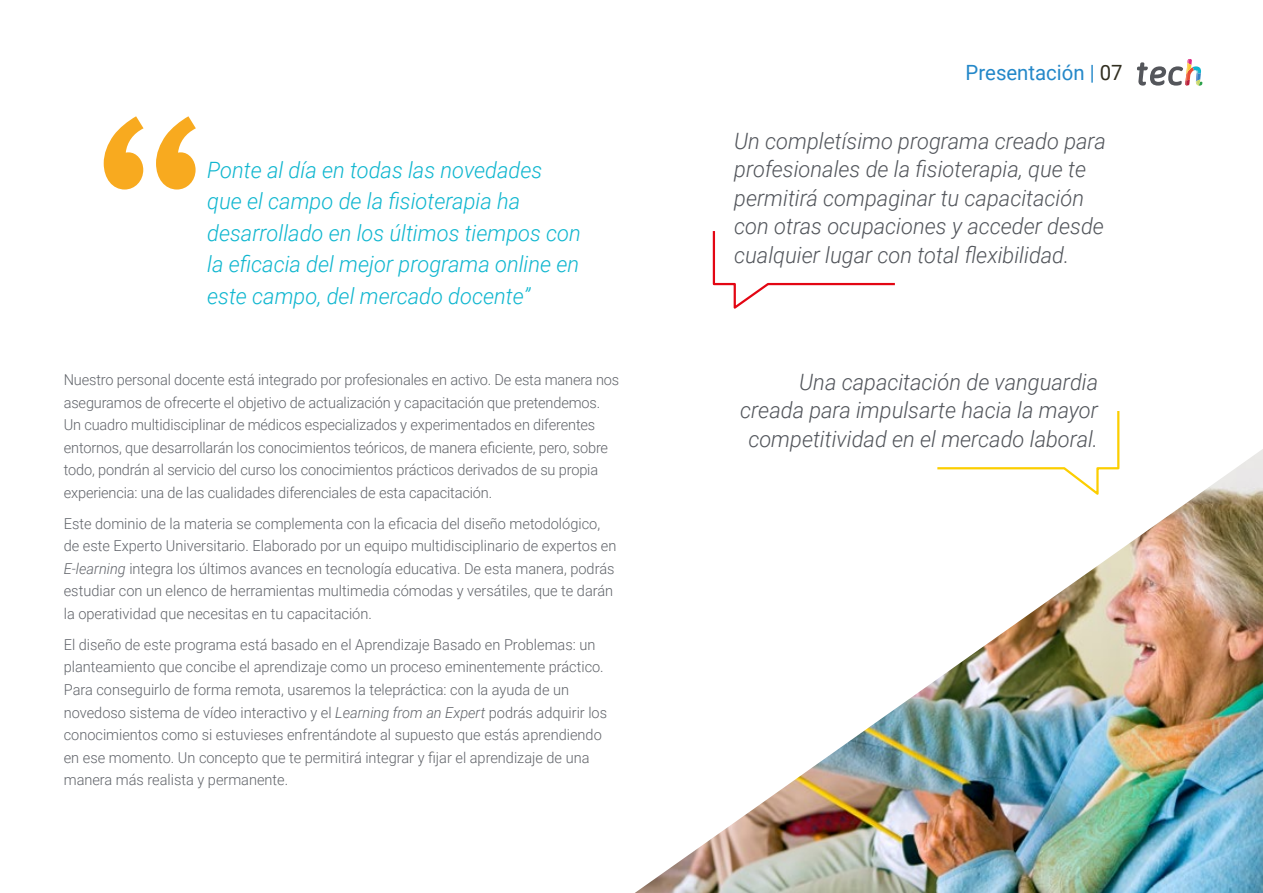
<style>
.page{position:relative;width:1263px;height:893px;background:#fff}
.page>*{position:absolute;margin:0;border:0;box-sizing:border-box;transform-origin:0 0}
.t1{font:italic 300 22.5px/28.5px "Roboto";color:#52555b;text-align:right}
.t2{font:italic 300 22.5px/31.5px "Roboto";color:#0fb6cf}
.t3{font:21px "Roboto";color:#2488c9}
.t4{font:300 15px/22.5px "Roboto";color:#61646a}
.s1{font-style:italic}
.s2{color:#312e20}
</style>
<div class="page">
<svg style="left:104px;top:116px;width:92px;height:74px"></svg>
<svg style="left:1137px;top:59px;width:65px;height:27px"></svg>
<img style="left:635px;top:449px;width:628px;height:444px">
<svg style="left:935px;top:411px;width:185px;height:87px"></svg>
<svg style="left:712px;top:231px;width:183px;height:78px"></svg>
<h1 class="t2" style="left:207px;top:153px;width:375px">Ponte al día en todas las novedades que el campo de la fisioterapia ha desarrollado en los últimos tiempos con la eficacia del mejor programa online en este campo, del mercado docente”</h1>
<p class="t4" style="left:64px;top:368px;width:557px">Nuestro personal docente está integrado por profesionales en activo. De esta manera nos aseguramos de ofrecerte el objetivo de actualización y capacitación que pretendemos.<br>Un cuadro multidisciplinar de médicos especializados y experimentados en diferentes entornos, que desarrollarán los conocimientos teóricos, de manera eficiente, pero, sobre todo, pondrán al servicio del curso los conocimientos prácticos derivados de su propia experiencia: una de las cualidades diferenciales de esta capacitación.</p>
<p class="t4" style="left:64px;top:512px;width:554px">Este dominio de la materia se complementa con la eficacia del diseño metodológico, de este Experto Universitario. Elaborado por un equipo multidisciplinario de expertos en <span class="s1">E-learning</span> integra los últimos avances en tecnología educativa. De esta manera, podrás estudiar con un elenco de herramientas multimedia cómodas y versátiles, que te darán la operatividad que necesitas en tu capacitación.</p>
<p class="t4" style="left:64px;top:633px;width:545px">El diseño de este programa está basado en el Aprendizaje Basado en Problemas: un planteamiento que concibe el aprendizaje como un proceso eminentemente práctico.<br>Para conseguirlo de forma remota, usaremos la telepráctica: con la ayuda de un novedoso sistema de vídeo interactivo y el <span class="s1">Learning from an Expert</span> podrás adquirir los conocimientos como si estuvieses enfrentándote al supuesto que estás aprendiendo en ese momento. Un concepto que te permitirá integrar y fijar el aprendizaje de una manera más realista y permanente.</p>
<h2 class="t3" style="left:966px;top:57px;width:159px">Presentación | <span class="s2">07</span></h2>
<h1 class="t1" style="left:734px;top:126px;width:373px;text-align:left">Un completísimo programa creado para profesionales de la fisioterapia, que te permitirá compaginar tu capacitación con otras ocupaciones y acceder desde cualquier lugar con total flexibilidad.</h1>
<h1 class="t1" style="left:740px;top:366px;width:359px">Una capacitación de vanguardia creada para impulsarte hacia la mayor competitividad en el mercado laboral.</h1>
</div>
